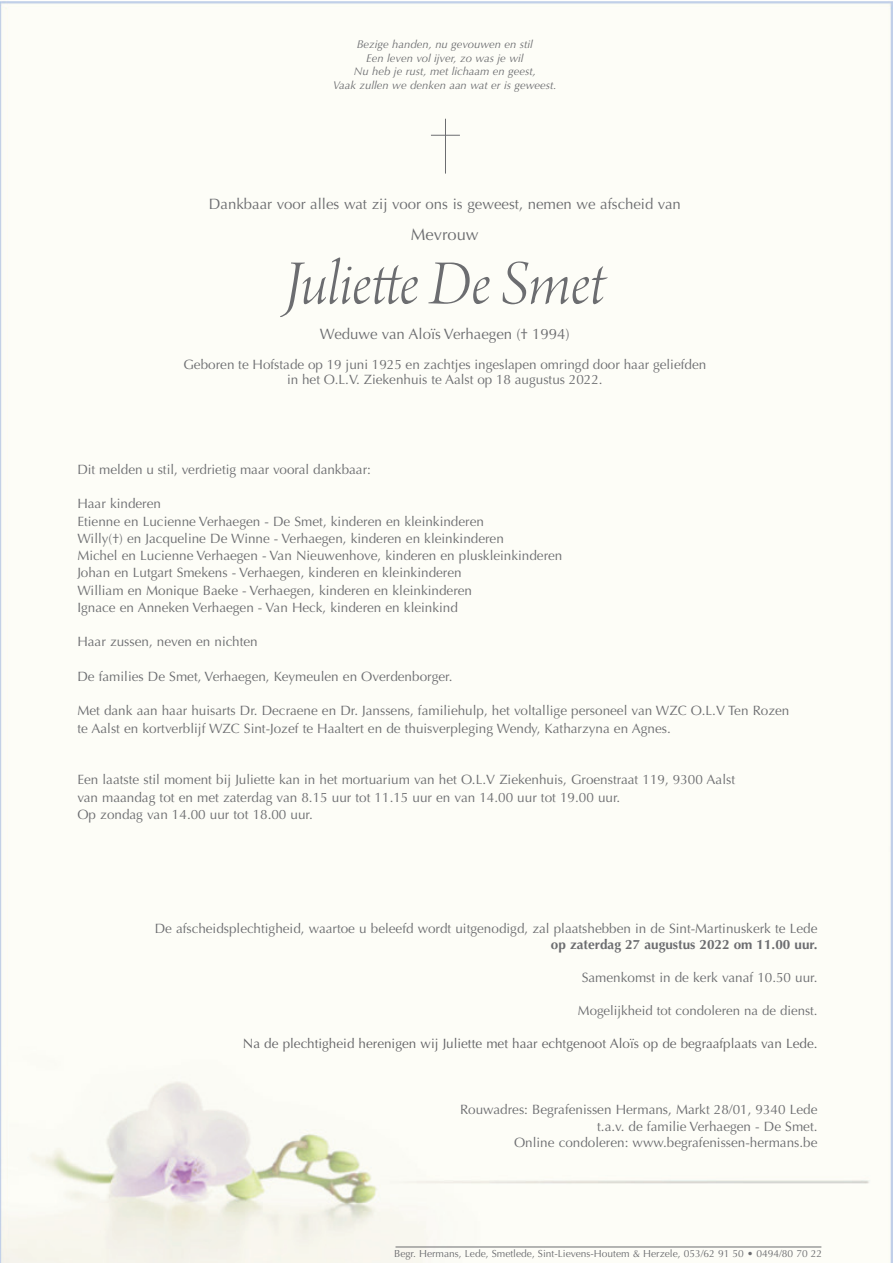
<style>
.page{position:relative;width:893px;height:1263px;background:#fff}
.page>*{position:absolute;margin:0;border:0;box-sizing:border-box;transform-origin:0 0}
.t1{font:66px "Arno Pro Light Italic Display";letter-spacing:-.005em;color:#6c6d70}
.t2{font:16.5px "Optima";color:#6c6d70}
.t3{font:15px "Optima";color:#6c6d70}
.t4{font:13.5px/17.2px "Optima";color:#6c6d70}
.t5{font:13.5px "Optima";color:#636366}
.t6{font:700 13.5px "Optima";color:#6c6d70}
.t7{font:13.2px "Optima";color:#6c6d70}
.t8{font:italic 11.25px/13.5px "Optima";color:#6c6d70;text-align:center}
.t9{font:10.2px "Optima";color:#6c6d70}
</style>
<div class="page">
<img style="left:0;top:1px;width:893px;height:1262px">
<hr style="left:445px;top:119px;width:1px;height:55px;background:#6c6d70">
<svg style="left:431px;top:135px;width:29px;height:1px"></svg>
<hr style="left:395px;top:1247px;width:426px;height:1px;background:#6c6d70">
<p class="t8" style="left:333px;top:38px;width:225px">Bezige handen, nu gevouwen en stil<br>Een leven vol ijver, zo was je wil<br>Nu heb je rust, met lichaam en geest,<br>Vaak zullen we denken aan wat er is geweest.</p>
<p class="t3" style="left:209px;top:195px;width:474px">Dankbaar voor alles wat zij voor ons is geweest, nemen we afscheid van</p>
<p class="t2" style="left:411px;top:225px;width:69px">Mevrouw</p>
<h1 class="t1" style="left:285px;top:247px;width:322px">Juliette De Smet</h1>
<p class="t3" style="left:320px;top:325px;width:251px">Weduwe van Aloïs Verhaegen († 1994)</p>
<p class="t4" style="left:183px;top:357px;width:524px;line-height:15px;text-align:center">Geboren te Hofstade op 19 juni 1925 en zachtjes ingeslapen omringd door haar geliefden in het O.L.V. Ziekenhuis te Aalst op 18 augustus 2022.</p>
<p class="t4" style="left:77px;top:461px;width:295px">Dit melden u stil, verdrietig maar vooral dankbaar:</p>
<p class="t4" style="left:77px;top:495px;width:487px">Haar kinderen<br>Etienne en Lucienne Verhaegen - De Smet, kinderen en kleinkinderen<br>Willy(†) en Jacqueline De Winne - Verhaegen, kinderen en kleinkinderen<br>Michel en Lucienne Verhaegen - Van Nieuwenhove, kinderen en pluskleinkinderen Johan en Lutgart Smekens - Verhaegen, kinderen en kleinkinderen<br>William en Monique Baeke - Verhaegen, kinderen en kleinkinderen<br>Ignace en Anneken Verhaegen - Van Heck, kinderen en kleinkind</p>
<p class="t4" style="left:77px;top:633px;width:182px">Haar zussen, neven en nichten</p>
<p class="t4" style="left:77px;top:668px;width:377px">De families De Smet, Verhaegen, Keymeulen en Overdenborger.</p>
<p class="t4" style="left:77px;top:702px;width:713px">Met dank aan haar huisarts Dr. Decraene en Dr. Janssens, familiehulp, het voltallige personeel van WZC O.L.V Ten Rozen te Aalst en kortverblijf WZC Sint-Jozef te Haaltert en de thuisverpleging Wendy, Katharzyna en Agnes.</p>
<p class="t4" style="left:77px;top:771px;width:659px">Een laatste stil moment bij Juliette kan in het mortuarium van het O.L.V Ziekenhuis, Groenstraat 119, 9300 Aalst van maandag tot en met zaterdag van 8.15 uur tot 11.15 uur en van 14.00 uur tot 19.00 uur.<br>Op zondag van 14.00 uur tot 18.00 uur.</p>
<p class="t4" style="left:155px;top:920px;width:664px">De afscheidsplechtigheid, waartoe u beleefd wordt uitgenodigd, zal plaatshebben in de Sint-Martinuskerk te Lede</p>
<p class="t6" style="left:551px;top:937px;width:268px">op zaterdag 27 augustus 2022 om 11.00 uur.</p>
<p class="t4" style="left:582px;top:969px;width:237px">Samenkomst in de kerk vanaf 10.50 uur.</p>
<p class="t7" style="left:578px;top:1003px;width:241px">Mogelijkheid tot condoleren na de dienst.</p>
<p class="t5" style="left:243px;top:1036px;width:576px">Na de plechtigheid herenigen wij Juliette met haar echtgenoot Aloïs op de begraafplaats van Lede.</p>
<p class="t4" style="left:460px;top:1101px;width:359px;line-height:16.5px;text-align:right">Rouwadres: Begrafenissen Hermans, Markt 28/01, 9340 Lede t.a.v. de familie Verhaegen - De Smet.<br>Online condoleren: www.begrafenissen-hermans.be</p>
<p class="t9" style="left:394px;top:1248px;width:429px">Begr. Hermans, Lede, Smetlede, Sint-Lievens-Houtem &amp; Herzele, 053/62 91 50 • 0494/80 70 22</p>
</div>
